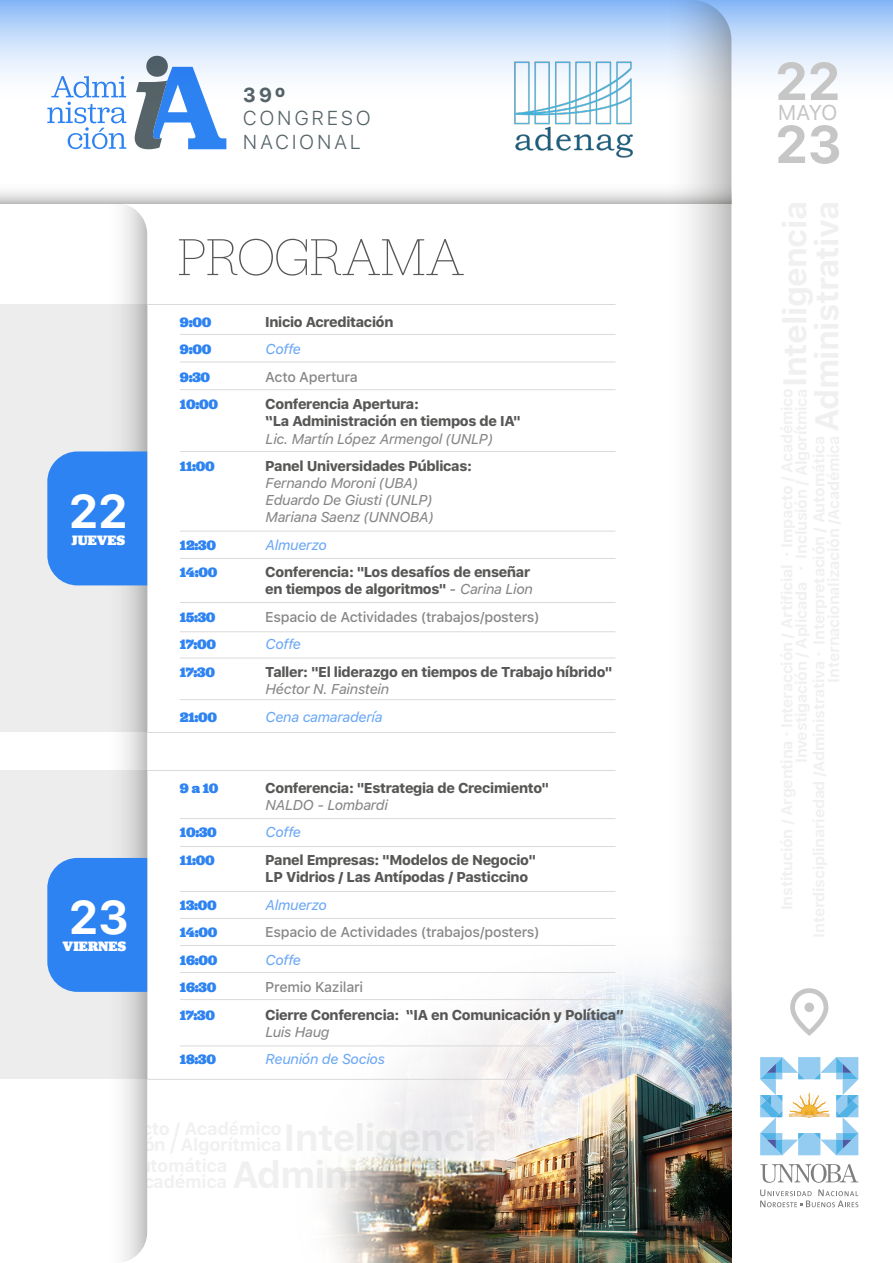
<style>
.page{position:relative;width:893px;height:1263px;background:#fff}
.page>*{position:absolute;margin:0;border:0;box-sizing:border-box;transform-origin:0 0}
.t1{font:100 54px "Jubilat";color:#575756}
.t2{font:700 52.5px/63px "SFUI Text";color:#c6c6c6}
.t3{font:700 47.1px "SFUI Text";color:#fff}
.t4{font:21.3px "SFUI Text";color:#c6c6c6}
.t5{font:300 20.1px/23.7px "SFUI Text";letter-spacing:.135em;color:#566469}
.t6{font:20.1px "SFUI Text Bold G1";color:#566469}
.t7{font:14.25px/17.1px "SFUI Text Bold G3";letter-spacing:-.02em;color:#575756}
.t8{font:14.25px/17.1px "SFUI Text Italic G2";letter-spacing:-.02em;color:#878787}
.t9{font:500 14.25px "SFUI Text";letter-spacing:-.02em;color:#878787}
.t10{font:900 14.25px "Jubilat";letter-spacing:-.02em;color:#2e83f2}
.t11{font:14.25px "SFUI Text Italic G2";letter-spacing:-.02em;color:rgb(46 131 242/.7)}
.t12{font:900 14.25px "Jubilat";color:#fff}
.s1{font-family:"SFUI Text";font-weight:500;color:#878787}
.s2{font-family:"SFUI Text Italic G2";color:#878787}
</style>
<div class="page">
<img style="left:180px;top:818px;width:483px;height:445px">
<img style="left:663px;top:109px;width:68px;height:1154px">
<svg style="left:135px;top:109px;width:91px;height:40px"></svg>
<svg style="left:47px;top:109px;width:79px;height:40px"></svg>
<img style="left:514px;top:109px;width:119px;height:49px">
<svg style="left:0;top:0;width:893px;height:109px"></svg>
<svg style="left:790px;top:988px;width:38px;height:48px"></svg>
<svg style="left:760px;top:1189px;width:98px;height:18px"></svg>
<svg style="left:760px;top:1164px;width:98px;height:19px"></svg>
<svg style="left:760px;top:1057px;width:98px;height:98px"></svg>
<svg style="left:96px;top:203px;width:51px;height:1059px"></svg>
<div style="left:0;top:304px;width:147px;height:428px;background:#ededed"></div>
<div style="left:47px;top:451px;width:100px;height:134px;background:#2e83f2"></div>
<hr style="left:180px;top:334px;width:435px;height:1px;background:#dadada">
<hr style="left:147px;top:304px;width:468px;height:1px;background:#dadada">
<hr style="left:180px;top:362px;width:435px;height:1px;background:#dadada">
<hr style="left:180px;top:389px;width:435px;height:1px;background:#dadada">
<hr style="left:180px;top:451px;width:435px;height:1px;background:#dadada">
<hr style="left:180px;top:531px;width:435px;height:1px;background:#dadada">
<hr style="left:180px;top:558px;width:435px;height:1px;background:#dadada">
<hr style="left:180px;top:631px;width:435px;height:1px;background:#dadada">
<hr style="left:180px;top:658px;width:435px;height:1px;background:#dadada">
<hr style="left:180px;top:699px;width:435px;height:1px;background:#dadada">
<hr style="left:147px;top:732px;width:468px;height:1px;background:#dadada">
<hr style="left:180px;top:602px;width:435px;height:1px;background:#dadada">
<div style="left:0;top:770px;width:147px;height:309px;background:#ededed"></div>
<div style="left:47px;top:858px;width:100px;height:134px;background:#2e83f2"></div>
<hr style="left:147px;top:770px;width:468px;height:1px;background:#dadada">
<hr style="left:180px;top:818px;width:435px;height:1px;background:#dadada">
<hr style="left:180px;top:846px;width:435px;height:1px;background:#dadada">
<hr style="left:180px;top:891px;width:435px;height:1px;background:#dadada">
<hr style="left:180px;top:918px;width:435px;height:1px;background:#dadada">
<hr style="left:180px;top:945px;width:435px;height:1px;background:#dadada">
<hr style="left:180px;top:972px;width:435px;height:1px;background:#dadada">
<hr style="left:180px;top:999px;width:435px;height:1px;background:#dadada">
<hr style="left:180px;top:1046px;width:435px;height:1px;background:#dadada">
<hr style="left:147px;top:1079px;width:385px;height:1px;background:#dadada">
<svg style="left:0;top:176px;width:731px;height:27px"></svg>
<h3 class="t3" style="left:69px;top:477px;width:61px">22</h3>
<p class="t12" style="left:72px;top:530px;width:55px">JUEVES</p>
<h3 class="t3" style="left:69px;top:883px;width:62px">23</h3>
<p class="t12" style="left:63px;top:937px;width:65px">VIERNES</p>
<h3 class="t6" style="left:243px;top:80px;width:44px">39º</h3>
<h3 class="t5" style="left:243px;top:106px;width:130px">CONGRESO<br>NACIONAL</h3>
<h1 class="t1" style="left:178px;top:224px;width:288px">PROGRAMA</h1>
<p class="t10" style="left:180px;top:313px;width:33px">9:00</p>
<p class="t7" style="left:265px;top:312px;width:130px">Inicio Acreditación</p>
<p class="t10" style="left:180px;top:340px;width:33px">9:00</p>
<p class="t11" style="left:265px;top:339px;width:37px">Coffe</p>
<p class="t10" style="left:180px;top:368px;width:32px">9:30</p>
<p class="t9" style="left:265px;top:367px;width:94px">Acto Apertura</p>
<p class="t10" style="left:180px;top:395px;width:40px">10:00</p>
<p class="t7" style="left:265px;top:395px;width:257px">Conferencia Apertura:<br>“La Administración en tiempos de IA"</p>
<p class="t8" style="left:265px;top:429px;width:229px">Lic. Martín López Armengol (UNLP)</p>
<p class="t10" style="left:180px;top:457px;width:36px">11:00</p>
<p class="t7" style="left:265px;top:457px;width:208px">Panel Universidades Públicas:</p>
<p class="t8" style="left:265px;top:474px;width:169px">Fernando Moroni (UBA)<br>Eduardo De Giusti (UNLP)<br>Mariana Saenz (UNNOBA)</p>
<p class="t10" style="left:180px;top:536px;width:38px">12:30</p>
<p class="t11" style="left:265px;top:535px;width:63px">Almuerzo</p>
<p class="t10" style="left:180px;top:563px;width:39px">14:00</p>
<p class="t7" style="left:265px;top:563px;width:269px">Conferencia: "Los desafíos de enseñar en tiempos de algoritmos" <span class="s1">-</span> <span class="s2">Carina Lion</span></p>
<p class="t10" style="left:180px;top:608px;width:37px">15:30</p>
<p class="t9" style="left:265px;top:607px;width:276px">Espacio de Actividades (trabajos/posters)</p>
<p class="t10" style="left:180px;top:635px;width:38px">17:00</p>
<p class="t11" style="left:265px;top:634px;width:37px">Coffe</p>
<p class="t10" style="left:180px;top:663px;width:37px">17:30</p>
<p class="t7" style="left:265px;top:663px;width:349px">Taller: "El liderazgo en tiempos de Trabajo híbrido"</p>
<p class="t8" style="left:265px;top:680px;width:125px">Héctor N. Fainstein</p>
<p class="t10" style="left:180px;top:707px;width:39px">21:00</p>
<p class="t11" style="left:265px;top:706px;width:119px">Cena camaradería</p>
<p class="t10" style="left:180px;top:779px;width:40px">9 a 10</p>
<p class="t7" style="left:265px;top:778px;width:285px">Conferencia: "Estrategia de Crecimiento"</p>
<p class="t8" style="left:265px;top:796px;width:124px">NALDO - Lombardi</p>
<p class="t10" style="left:180px;top:823px;width:38px">10:30</p>
<p class="t11" style="left:265px;top:822px;width:37px">Coffe</p>
<p class="t10" style="left:180px;top:851px;width:36px">11:00</p>
<p class="t7" style="left:265px;top:850px;width:272px">Panel Empresas: "Modelos de Negocio"<br>LP Vidrios / Las Antípodas / Pasticcino</p>
<p class="t10" style="left:180px;top:895px;width:38px">13:00</p>
<p class="t11" style="left:265px;top:894px;width:63px">Almuerzo</p>
<p class="t10" style="left:180px;top:923px;width:39px">14:00</p>
<p class="t9" style="left:265px;top:922px;width:276px">Espacio de Actividades (trabajos/posters)</p>
<p class="t10" style="left:180px;top:950px;width:39px">16:00</p>
<p class="t11" style="left:265px;top:949px;width:37px">Coffe</p>
<p class="t10" style="left:180px;top:978px;width:38px">16:30</p>
<p class="t9" style="left:265px;top:977px;width:99px">Premio Kazilari</p>
<p class="t10" style="left:180px;top:1005px;width:37px">17:30</p>
<p class="t7" style="left:265px;top:1005px;width:360px">Cierre Conferencia: “IA en Comunicación y Política”</p>
<p class="t8" style="left:265px;top:1023px;width:66px">Luis Haug</p>
<p class="t10" style="left:180px;top:1050px;width:37px">18:30</p>
<p class="t11" style="left:265px;top:1049px;width:121px">Reunión de Socios</p>
<h2 class="t2" style="left:775px;top:47px;width:69px">22<br>23</h2>
<h3 class="t4" style="left:778px;top:97px;width:61px">MAYO</h3>
</div>
